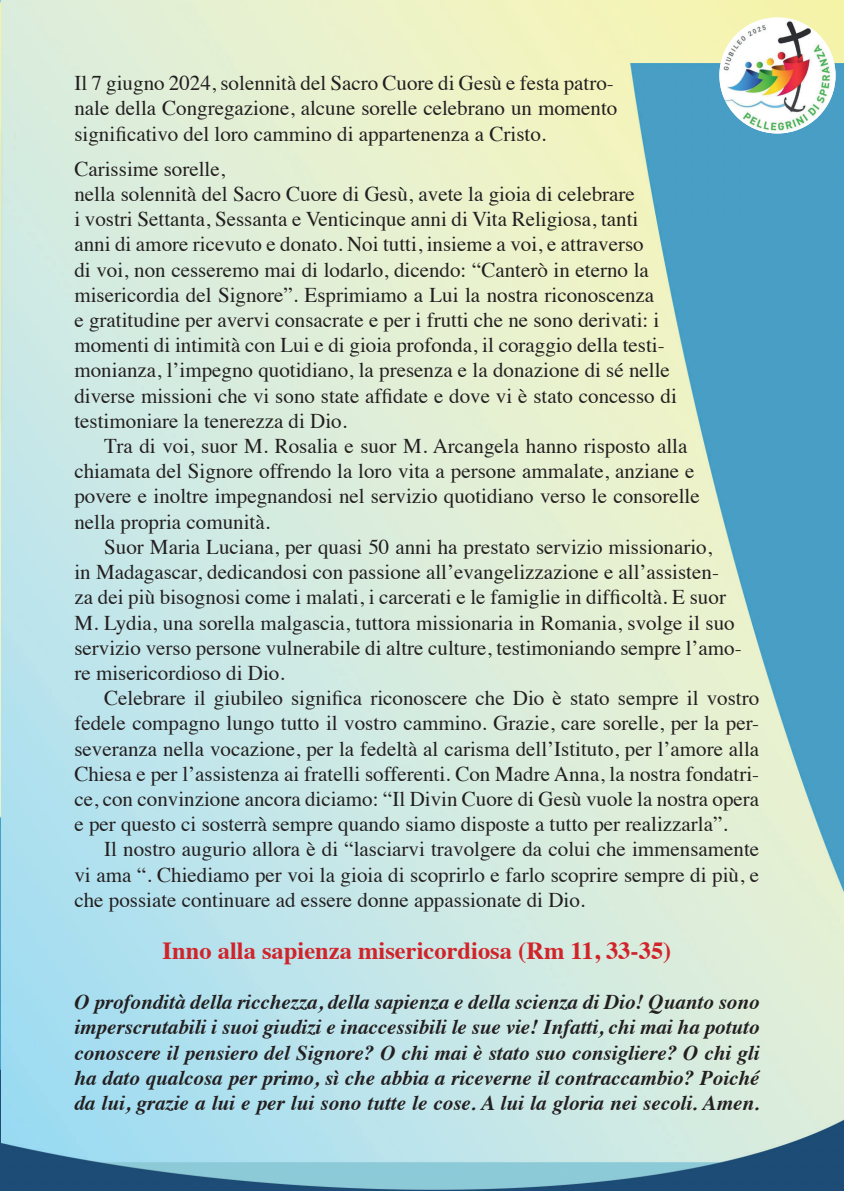
<style>
.page{position:relative;width:844px;height:1191px;background:#fff}
.page>*{position:absolute;margin:0;border:0;box-sizing:border-box;transform-origin:0 0}
.t1{font:700 24.5px "Times";color:#d1232a}
.t2{font:21px/25.2px "Times";color:#231f20}
.t3{font:italic 700 21px/25.2px "Times";color:#231f20;text-align:justify}
</style>
<div class="page">
<img style="left:0;top:0;width:843px;height:1191px">
<div style="left:0;top:123px;width:5px;height:310px;background:#cbe7e2"></div>
<img style="left:719px;top:20px;width:116px;height:113px">
<p class="t2" style="left:74px;top:69px;width:544px">Il 7 giugno 2024, solennità del Sacro Cuore di Gesù e festa patro&shy;nale della Congregazione, alcune sorelle celebrano un momento significativo del loro cammino di appartenenza a Cristo.</p>
<p class="t2" style="left:74px;top:154px;width:604px">Carissime sorelle,<br>nella solennità del Sacro Cuore di Gesù, avete la gioia di celebrare<br>i vostri Settanta, Sessanta e Venticinque anni di Vita Religiosa, tanti anni di amore ricevuto e donato. Noi tutti, insieme a voi, e attraverso<br>di voi, non cesseremo mai di lodarlo, dicendo: “Canterò in eterno la misericordia del Signore”. Esprimiamo a Lui la nostra riconoscenza<br>e gratitudine per avervi consacrate e per i frutti che ne sono derivati: i momenti di intimità con Lui e di gioia profonda, il coraggio della testi&shy;monianza, l’impegno quotidiano, la presenza e la donazione di sé nelle diverse missioni che vi sono state affidate e dove vi è stato concesso di testimoniare la tenerezza di Dio.</p>
<p class="t2" style="left:74px;top:431px;width:626px;text-indent:30px">Tra di voi, suor M. Rosalia e suor M. Arcangela hanno risposto alla chiamata del Signore offrendo la loro vita a persone ammalate, anziane e povere e inoltre impegnandosi nel servizio quotidiano verso le consorelle nella propria comunità.</p>
<p class="t2" style="left:74px;top:532px;width:668px;text-indent:30px">Suor Maria Luciana, per quasi 50 anni ha prestato servizio missionario,<br>in Madagascar, dedicandosi con passione all’evangelizzazione e all’assisten&shy;za dei più bisognosi come i malati, i carcerati e le famiglie in difficoltà. E suor M. Lydia, una sorella malgascia, tuttora missionaria in Romania, svolge il suo servizio verso persone vulnerabile di altre culture, testimoniando sempre l’amo&shy;re misericordioso di Dio.</p>
<p class="t2" style="left:74px;top:683px;width:686px;text-align:justify;text-indent:30px">Celebrare il giubileo significa riconoscere che Dio è stato sempre il vostro fedele compagno lungo tutto il vostro cammino. Grazie, care sorelle, per la per&shy;severanza nella vocazione, per la fedeltà al carisma dell’Istituto, per l’amore alla Chiesa e per l’assistenza ai fratelli sofferenti. Con Madre Anna, la nostra fondatri&shy;ce, con convinzione ancora diciamo: “Il Divin Cuore di Gesù vuole la nostra opera e per questo ci sosterrà sempre quando siamo disposte a tutto per realizzarla”.</p>
<p class="t2" style="left:74px;top:835px;width:686px;text-align:justify;text-indent:30px">Il nostro augurio allora è di “lasciarvi travolgere da colui che immensamente vi ama “. Chiediamo per voi la gioia di scoprirlo e farlo scoprire sempre di più, e che possiate continuare ad essere donne appassionate di Dio.</p>
<p class="t1" style="left:163px;top:927px;width:510px">Inno alla sapienza misericordiosa (Rm 11, 33-35)</p>
<p class="t3" style="left:74px;top:987px;width:686px">O profondità della ricchezza, della sapienza e della scienza di Dio! Quanto sono imperscrutabili i suoi giudizi e inaccessibili le sue vie! Infatti, chi mai ha potuto conoscere il pensiero del Signore? O chi mai è stato suo consigliere? O chi gli ha dato qualcosa per primo, sì che abbia a riceverne il contraccambio? Poiché da lui, grazie a lui e per lui sono tutte le cose. A lui la gloria nei secoli. Amen.</p>
</div>
